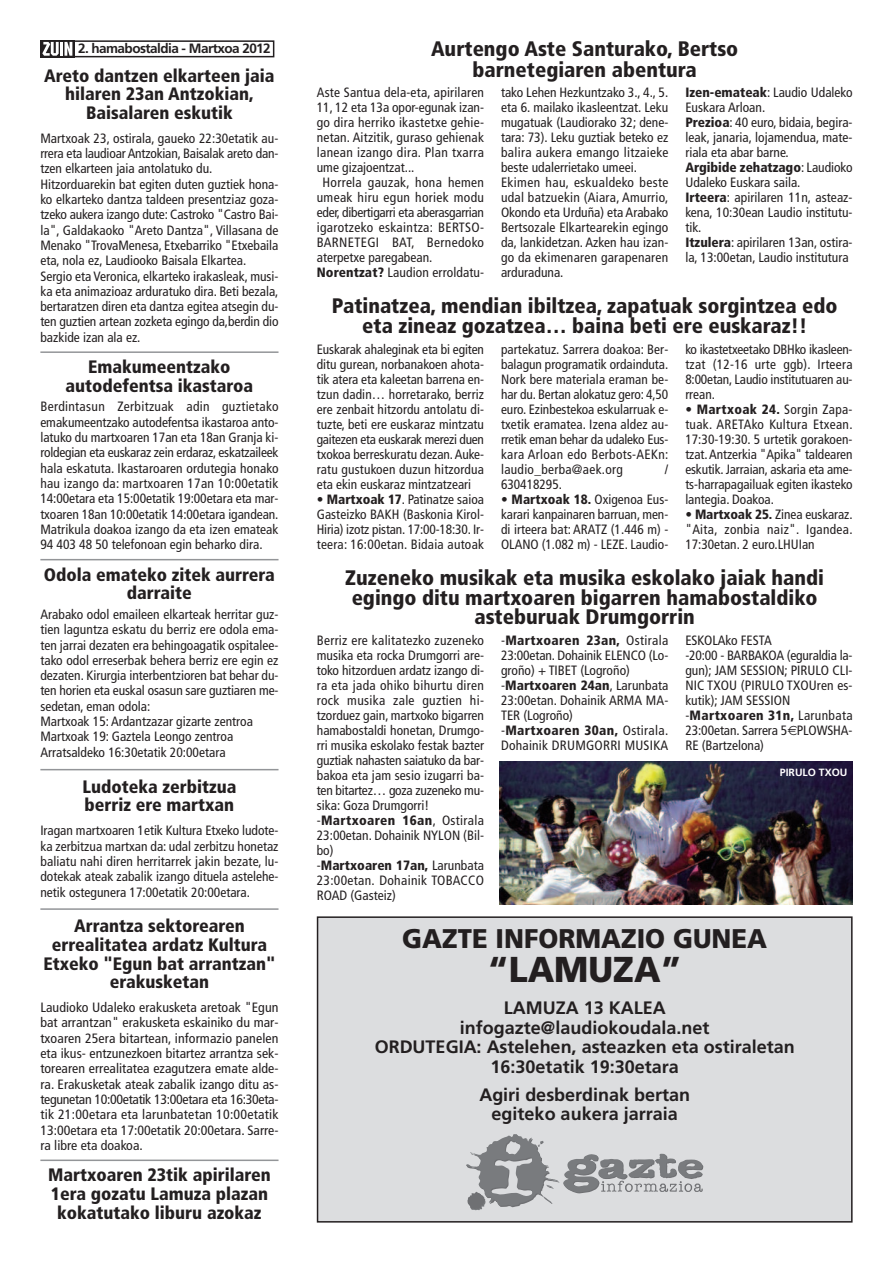
<style>
.page{position:relative;width:893px;height:1263px;background:#fff}
.page>*{position:absolute;margin:0;border:0;box-sizing:border-box;transform-origin:0 0}
.t1{font:900 36px "Frutiger";color:#231f20;scale:.95 1}
.t2{font:900 27px "Frutiger";color:#231f20;scale:.95 1}
.t3{font:900 condensed 21px/19.5px "Frutiger";color:#231f20;text-align:center}
.t4{font:900 condensed 18px/18.8px "Frutiger";color:#231f20;text-align:center}
.t5{font:700 18px/19.5px "Frutiger";color:#231f20;text-align:center}
.t6{font:condensed 13.5px/15px "Frutiger";color:#231f20;text-align:justify}
.t7{font:condensed 13.5px "Frutiger";letter-spacing:.025em;color:#231f20}
.t8{font:condensed 13.5px "Frutiger";letter-spacing:-.02em;color:#231f20}
.t9{font:condensed 13.5px "Frutiger";letter-spacing:.02em;color:#231f20}
.t10{font:700 13.5px "Frutiger";letter-spacing:-.04em;color:#231f20}
.t11{font:700 10.5px "Frutiger";color:#fff}
.s1{font-weight:900}
</style>
<div class="page">
<div style="left:73px;top:40px;width:201px;height:17px;border:2px solid #231f20"></div>
<svg style="left:40px;top:40px;width:34px;height:17px"></svg>
<svg style="left:42px;top:42px;width:30px;height:14px"></svg>
<div style="left:318px;top:917px;width:534px;height:305px;background:#dcdddf"></div>
<div style="left:317px;top:916px;width:536px;height:306px;border:2px solid #231f20"></div>
<svg style="left:466px;top:1134px;width:237px;height:76px"></svg>
<hr style="left:40px;top:351px;width:239px;height:2px;background:#939598">
<hr style="left:40px;top:559px;width:239px;height:1px;background:#939598">
<hr style="left:40px;top:769px;width:239px;height:1px;background:#939598">
<hr style="left:40px;top:908px;width:239px;height:2px;background:#939598">
<hr style="left:40px;top:1159px;width:239px;height:2px;background:#939598">
<img style="left:500px;top:761px;width:353px;height:143px">
<p class="t10" style="left:78px;top:43px;width:194px">2. hamabostaldia - Martxoa 2012</p>
<h3 class="t4" style="left:44px;top:67px;width:232px">Areto dantzen elkarteen jaia hilaren 23an Antzokian,<br>Baisalaren eskutik</h3>
<p class="t6" style="left:40px;top:131px;width:240px;text-align:left">Martxoak 23, ostirala, gaueko 22:30etatik au&shy;rrera eta laudioar Antzokian, Baisalak areto dan&shy;tzen elkarteen jaia antolatuko du.<br>Hitzorduarekin bat egiten duten guztiek hona&shy;ko elkarteko dantza taldeen presentziaz goza&shy;tzeko aukera izango dute: Castroko "Castro Bai&shy;la", Galdakaoko "Areto Dantza", Villasana de Menako "TrovaMenesa, Etxebarriko "Etxebaila eta, nola ez, Laudiooko Baisala Elkartea.<br>Sergio eta Veronica, elkarteko irakasleak, musi&shy;ka eta animazioaz arduratuko dira. Beti bezala, bertaratzen diren eta dantza egitea atsegin du&shy;ten guztien artean zozketa egingo da,berdin dio bazkide izan ala ez.</p>
<h3 class="t4" style="left:66px;top:359px;width:189px">Emakumeentzako autodefentsa ikastaroa</h3>
<p class="t6" style="left:40px;top:400px;width:240px">Berdintasun Zerbitzuak adin guztietako emakumeentzako autodefentsa ikastaroa anto&shy;latuko du martxoaren 17an eta 18an Granja ki&shy;roldegian eta euskaraz zein erdaraz, eskatzaileek hala eskatuta. Ikastaroaren ordutegia honako hau izango da: martxoaren 17an 10:00etatik 14:00etara eta 15:00etatik 19:00etara eta mar&shy;txoaren 18an 10:00etatik 14:00etara igandean.<br>Matrikula doakoa izango da eta izen emateak 94 403 48 50 telefonoan egin beharko dira.</p>
<h3 class="t4" style="left:44px;top:566px;width:233px">Odola emateko zitek aurrera darraite</h3>
<p class="t6" style="left:40px;top:608px;width:240px;text-align:left">Arabako odol emaileen elkarteak herritar guz&shy;tien laguntza eskatu du berriz ere odola ema&shy;ten jarrai dezaten era behingoagatik ospitalee&shy;tako odol erreserbak behera berriz ere egin ez dezaten. Kirurgia interbentzioren bat behar du&shy;ten horien eta euskal osasun sare guztiaren me&shy;sedetan, eman odola:<br>Martxoak 15: Ardantzazar gizarte zentroa Martxoak 19: Gaztela Leongo zentroa Arratsaldeko 16:30etatik 20:00etara</p>
<h3 class="t4" style="left:82px;top:779px;width:155px;text-align:left">Ludoteka zerbitzua berriz ere martxan</h3>
<p class="t6" style="left:40px;top:824px;width:240px">Iragan martxoaren 1etik Kultura Etxeko ludote&shy;ka zerbitzua martxan da: udal zerbitzu honetaz baliatu nahi diren herritarrek jakin bezate, lu&shy;dotekak ateak zabalik izango dituela astelehe&shy;netik ostegunera 17:00etatik 20:00etara.</p>
<h3 class="t4" style="left:43px;top:918px;width:234px">Arrantza sektorearen errealitatea ardatz Kultura<br>Etxeko "Egun bat arrantzan" erakusketan</h3>
<p class="t6" style="left:40px;top:1001px;width:240px">Laudioko Udaleko erakusketa aretoak "Egun bat arrantzan" erakusketa eskainiko du mar&shy;txoaren 25era bitartean, informazio panelen eta ikus- entzunezkoen bitartez arrantza sek&shy;torearen errealitatea ezagutzera emate alde&shy;ra. Erakusketak ateak zabalik izango ditu as&shy;tegunetan 10:00etatik 13:00etara eta 16:30eta&shy;tik 21:00etara eta larunbatetan 10:00etatik 13:00etara eta 17:00etatik 20:00etara. Sarre&shy;ra libre eta doakoa.</p>
<h3 class="t4" style="left:48px;top:1167px;width:224px">Martxoaren 23tik apirilaren<br>1era gozatu Lamuza plazan kokatutako liburu azokaz</h3>
<h3 class="t3" style="left:431px;top:40px;width:309px;line-height:21px">Aurtengo Aste Santurako, Bertso barnetegiaren abentura</h3>
<p class="t6" style="left:317px;top:85px;width:169px">Aste Santua dela-eta, apirilaren</p>
<p class="t6" style="left:317px;top:100px;width:169px">11, 12 eta 13a opor-egunak izan-</p>
<p class="t9" style="left:317px;top:116px;width:169px">go dira herriko ikastetxe gehie-</p>
<p class="t6" style="left:317px;top:130px;width:169px">netan. Aitzitik, guraso gehienak</p>
<p class="t7" style="left:317px;top:146px;width:169px">lanean izango dira. Plan txarra</p>
<p class="t6" style="left:317px;top:160px;width:99px">ume gizajoentzat...</p>
<p class="t7" style="left:322px;top:176px;width:163px">Horrela gauzak, hona hemen</p>
<p class="t7" style="left:317px;top:191px;width:169px">umeak hiru egun horiek modu</p>
<p class="t8" style="left:317px;top:206px;width:169px">eder, dibertigarri eta aberasgarrian</p>
<p class="t7" style="left:317px;top:221px;width:169px">igarotzeko eskaintza: BERTSO-</p>
<p class="t7" style="left:317px;top:236px;width:169px">BARNETEGI BAT, Bernedoko</p>
<p class="t6" style="left:317px;top:250px;width:117px">aterpetxe paregabean.</p>
<p class="t6" style="left:317px;top:265px;width:169px"><span class="s1">Norentzat?</span> Laudion erroldatu-</p>
<p class="t6" style="left:501px;top:85px;width:169px;text-align:left">tako Lehen Hezkuntzako 3., 4., 5. eta 6. mailako ikasleentzat. Leku mugatuak (Laudiorako 32; dene&shy;tara: 73). Leku guztiak beteko ez balira aukera emango litzaieke beste udalerrietako umeei.<br>Ekimen hau, eskualdeko beste udal batzuekin (Aiara, Amurrio,<br>Okondo eta Urduña) eta Arabako<br>Bertsozale Elkartearekin egingo da, lankidetzan. Azken hau izan&shy;go da ekimenaren garapenaren arduraduna.</p>
<p class="t6" style="left:685px;top:85px;width:169px;text-align:left"><span class="s1">Izen-emateak</span>: Laudio Udaleko<br>Euskara Arloan.<br><span class="s1">Prezioa</span>: 40 euro, bidaia, begira&shy;leak, janaria, lojamendua, mate&shy;riala eta abar barne.<br><span class="s1">Argibide zehatzago</span>: Laudioko<br>Udaleko Euskara saila.<br><span class="s1">Irteera</span>: apirilaren 11n, asteaz&shy;kena, 10:30ean Laudio institutu&shy;tik.<br><span class="s1">Itzulera</span>: apirilaren 13an, ostira&shy;la, 13:00etan, Laudio institutura</p>
<h3 class="t3" style="left:332px;top:298px;width:507px">Patinatzea, mendian ibiltzea, zapatuak sorgintzea edo eta zineaz gozatzea… baina beti ere euskaraz!!</h3>
<p class="t6" style="left:317px;top:342px;width:169px">Euskarak ahaleginak eta bi egiten ditu gurean, norbanakoen ahota&shy;tik atera eta kaleetan barrena en&shy;tzun dadin… horretarako, berriz ere zenbait hitzordu antolatu di&shy;tuzte, beti ere euskaraz mintzatu gaitezen eta euskarak merezi duen txokoa berreskuratu dezan.Auke&shy;ratu gustukoen duzun hitzordua eta ekin euskaraz mintzatzeari</p>
<p class="t6" style="left:317px;top:492px;width:169px"><span class="s1">• Martxoak 17</span>. Patinatze saioa Gasteizko BAKH (Baskonia Kirol-Hiria) izotz pistan. 17:00-18:30. Ir&shy;teera: 16:00etan. Bidaia autoak</p>
<p class="t6" style="left:501px;top:342px;width:169px">partekatuz. Sarrera doakoa: Ber&shy;balagun programatik ordainduta.<br>Nork bere materiala eraman be&shy;har du. Bertan alokatuz gero: 4,50 euro. Ezinbestekoa eskularruak e&shy;txetik eramatea. Izena aldez au&shy;rretik eman behar da udaleko Eus&shy;kara Arloan edo Berbots-AEKn: laudio_berba@aek.org</p>
<p class="t6" style="left:665px;top:462px;width:5px">/</p>
<p class="t6" style="left:501px;top:477px;width:62px">630418295.</p>
<p class="t6" style="left:501px;top:492px;width:169px"><span class="s1">• Martxoak 18.</span> Oxigenoa Eus&shy;karari kanpainaren barruan, men&shy;di irteera bat: ARATZ (1.446 m) - OLANO (1.082 m) - LEZE. Laudio-</p>
<p class="t6" style="left:685px;top:342px;width:169px">ko ikastetxeetako DBHko ikasleen&shy;tzat (12-16 urte ggb). Irteera 8:00etan, Laudio institutuaren au&shy;rrean.</p>
<p class="t6" style="left:685px;top:402px;width:169px"><span class="s1">• Martxoak 24.</span> Sorgin Zapa&shy;tuak. ARETAko Kultura Etxean.<br>17:30-19:30. 5 urtetik gorakoen&shy;tzat.Antzerkia "Apika" taldearen eskutik. Jarraian, askaria eta ame&shy;ts-harrapagailuak egiten ikasteko lantegia. Doakoa.</p>
<p class="t6" style="left:685px;top:507px;width:169px"><span class="s1">• Martxoak 25.</span> Zinea euskaraz. "Aita, zonbia naiz". Igandea.<br>17:30etan. 2 euro.LHUIan</p>
<h3 class="t3" style="left:345px;top:570px;width:480px">Zuzeneko musikak eta musika eskolako jaiak handi egingo ditu martxoaren bigarren hamabostaldiko asteburuak Drumgorrin</h3>
<p class="t6" style="left:317px;top:633px;width:169px;text-align:left">Berriz ere kalitatezko zuzeneko musika eta rocka Drumgorri are&shy;toko hitzorduen ardatz izango di&shy;ra eta jada ohiko bihurtu diren rock musika zale guztien hi&shy;tzorduez gain, martxoko bigarren hamabostaldi honetan, Drumgo&shy;rri musika eskolako festak bazter guztiak nahasten saiatuko da bar&shy;bakoa eta jam sesio izugarri ba&shy;ten bitartez… goza zuzeneko mu&shy;sika: Goza Drumgorri! -<span class="s1">Martxoaren 16an</span>, Ostirala<br>23:00etan. Dohainik NYLON (Bil&shy;bo)<br>-<span class="s1">Martxoaren 17an,</span> Larunbata<br>23:00etan. Dohainik TOBACCO<br>ROAD (Gasteiz)</p>
<p class="t6" style="left:501px;top:633px;width:169px;text-align:left">-<span class="s1">Martxoaren 23an,</span> Ostirala<br>23:00etan. Dohainik ELENCO (Lo&shy;groño) + TIBET (Logroño) -<span class="s1">Martxoaren 24an</span>, Larunbata<br>23:00etan. Dohainik ARMA MA-<br>TER (Logroño)<br>-<span class="s1">Martxoaren 30an,</span> Ostirala.<br>Dohainik DRUMGORRI MUSIKA</p>
<p class="t6" style="left:685px;top:633px;width:169px;text-align:left">ESKOLAko FESTA<br>-20:00 - BARBAKOA (eguraldia la&shy;gun); JAM SESSION; PIRULO CLI-<br>NIC TXOU (PIRULO TXOUren es&shy;kutik); JAM SESSION -<span class="s1">Martxoaren 31n,</span> Larunbata<br>23:00etan. Sarrera 5 PLOWSHA-<br>RE (Bartzelona)</p>
<p class="t11" style="left:780px;top:768px;width:69px">PIRULO TXOU</p>
<h2 class="t2" style="left:402px;top:927px;width:386px">GAZTE INFORMAZIO GUNEA</h2>
<h1 class="t1" style="left:488px;top:955px;width:205px">“LAMUZA”</h1>
<h3 class="t5" style="left:375px;top:1000px;width:422px">LAMUZA 13 KALEA<br>infogazte@laudiokoudala.net<br>ORDUTEGIA: Astelehen, asteazken eta ostiraletan<br>16:30etatik 19:30etara</h3>
<h3 class="t5" style="left:479px;top:1086px;width:212px">Agiri desberdinak bertan egiteko aukera jarraia</h3>
</div>
